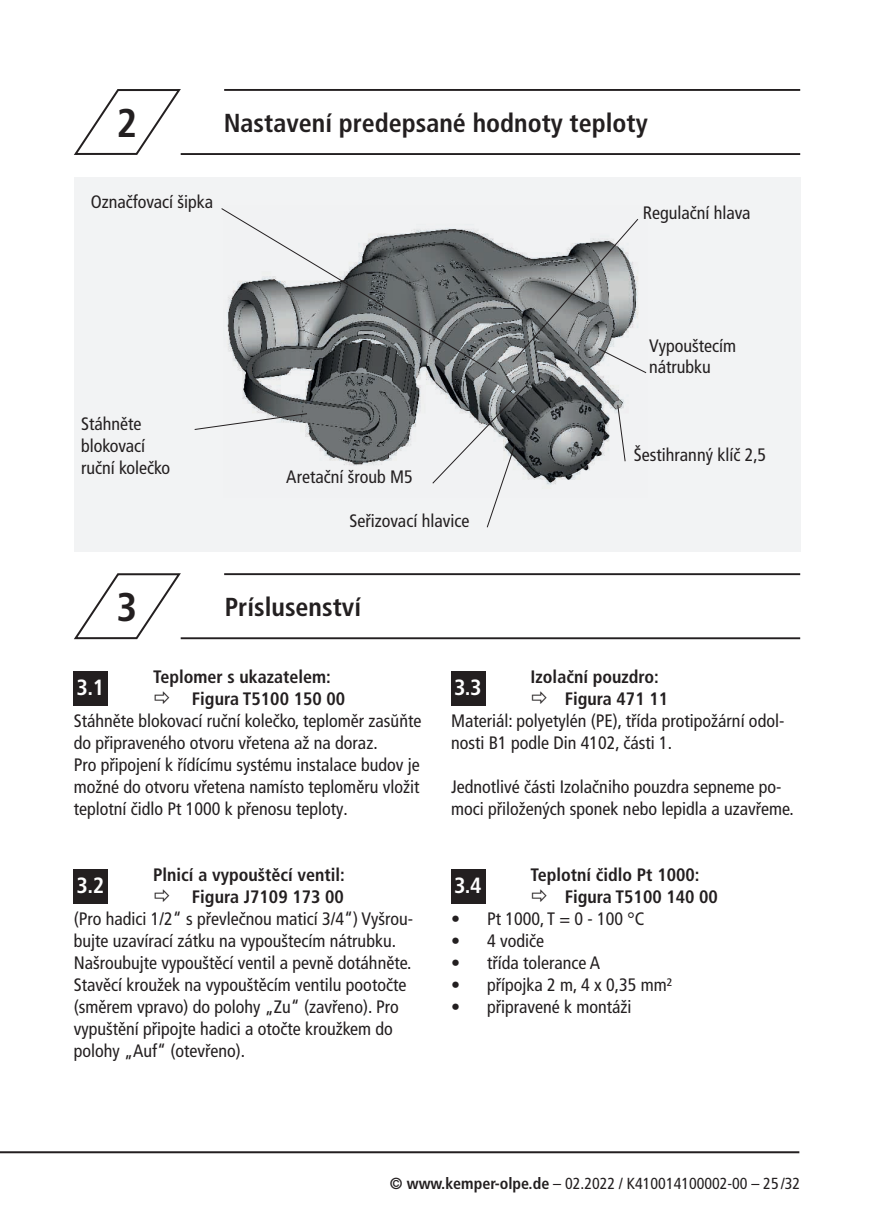
<style>
.page{position:relative;width:874px;height:1225px;background:#fff}
.page>*{position:absolute;margin:0;border:0;box-sizing:border-box;transform-origin:0 0}
.t1{font:700 condensed 40px "Frutiger LT Com";color:#231f20}
.t2{font:700 condensed 26px "Frutiger LT Com";color:#231f20}
.t3{font:700 condensed 22px "Frutiger LT Com";color:#fff}
.t4{font:condensed 18px/22px "Frutiger LT Com";color:#231f20}
.t5{font:700 condensed 18px/22px "Frutiger LT Com";color:#231f20}
.t6{font:condensed 16px "Frutiger LT Com";color:#231f20}
.s1{font-weight:700}
</style>
<div class="page">
<hr style="left:0;top:1151px;width:799px;height:2px;background:#231f20">
<hr style="left:224px;top:89px;width:575px;height:2px;background:#231f20">
<hr style="left:181px;top:153px;width:618px;height:2px;background:#231f20">
<svg style="left:74px;top:89px;width:109px;height:66px"></svg>
<div style="left:74px;top:177px;width:725px;height:374px;background:#f2f3f4"></div>
<img style="left:242px;top:243px;width:382px;height:242px">
<svg style="left:221px;top:208px;width:276px;height:167px"></svg>
<svg style="left:194px;top:412px;width:114px;height:18px"></svg>
<svg style="left:431px;top:384px;width:96px;height:144px"></svg>
<svg style="left:616px;top:404px;width:10px;height:58px"></svg>
<svg style="left:511px;top:219px;width:136px;height:155px"></svg>
<div style="left:74px;top:671px;width:34px;height:34px;background:#231f20"></div>
<div style="left:74px;top:869px;width:34px;height:34px;background:#231f20"></div>
<div style="left:451px;top:671px;width:34px;height:34px;background:#231f20"></div>
<div style="left:451px;top:869px;width:34px;height:34px;background:#231f20"></div>
<hr style="left:224px;top:573px;width:575px;height:2px;background:#231f20">
<hr style="left:181px;top:637px;width:618px;height:2px;background:#231f20">
<svg style="left:74px;top:573px;width:109px;height:67px"></svg>
<svg style="left:74px;top:705px;width:20px;height:1px"></svg>
<svg style="left:74px;top:903px;width:20px;height:1px"></svg>
<svg style="left:451px;top:705px;width:20px;height:1px"></svg>
<h1 class="t1" style="left:116px;top:99px;width:22px">2</h1>
<h2 class="t2" style="left:224px;top:107px;width:425px">Nastavení predepsané hodnoty teploty</h2>
<p class="t4" style="left:91px;top:191px;width:124px">Označfovací šipka</p>
<p class="t4" style="left:642px;top:202px;width:109px">Regulační hlava</p>
<p class="t4" style="left:81px;top:413px;width:90px">Stáhněte blokovací ruční kolečko</p>
<h1 class="t1" style="left:116px;top:583px;width:22px">3</h1>
<p class="t4" style="left:286px;top:466px;width:128px">Aretační šroub M5</p>
<p class="t4" style="left:349px;top:510px;width:121px">Seřizovací hlavice</p>
<h2 class="t2" style="left:225px;top:591px;width:138px">Príslusenství</h2>
<p class="t4" style="left:649px;top:334px;width:88px">Vypouštecím nátrubku</p>
<p class="t4" style="left:633px;top:444px;width:134px">Šestihranný klíč 2,5</p>
<p class="t5" style="left:192px;top:666px;width:155px;text-indent:-39px">Teplomer s ukazatelem:<br>Figura T5100 150 00</p>
<p class="t4" style="left:74px;top:710px;width:349px">Stáhněte blokovací ruční kolečko, teploměr zasŭňte do připraveného otvoru vřetena až na doraz.<br>Pro připojení k řídícímu systému instalace budov je možné do otvoru vřetena namísto teploměru vložit teplotní čidlo Pt 1000 k přenosu teploty.</p>
<p class="t3" style="left:77px;top:674px;width:29px">3.1</p>
<p class="t5" style="left:153px;top:864px;width:193px;text-align:right">Plnicí a vypouštěcí ventil:<br>Figura J7109 173 00</p>
<p class="t4" style="left:74px;top:908px;width:341px">(Pro hadici 1/2“ s převlečnou maticí 3/4“) Vyšrou&shy;bujte uzavírací zátku na vypouštecím nátrubku.<br>Našroubujte vypouštěcí ventil a pevně dotáhněte.<br>Stavěcí kroužek na vypouštěcím ventilu pootočte (směrem vpravo) do polohy „Zu“ (zavřeno). Pro vypuštění připojte hadici a otočte kroužkem do polohy „Auf“ (otevřeno).</p>
<p class="t3" style="left:77px;top:872px;width:29px">3.2</p>
<p class="t5" style="left:564px;top:666px;width:105px;text-indent:-34px">Izolační pouzdro:<br>Figura 471 11</p>
<p class="t4" style="left:451px;top:710px;width:334px">Materiál: polyetylén (PE), třída protipožární odol&shy;nosti B1 podle Din 4102, části 1.</p>
<p class="t4" style="left:451px;top:776px;width:344px">Jednotlivé části Izolačniho pouzdra sepneme po&shy;moci přiložených sponek nebo lepidla a uzavřeme.</p>
<p class="t3" style="left:454px;top:674px;width:29px">3.3</p>
<p class="t5" style="left:564px;top:864px;width:155px;text-indent:-34px">Teplotní čidlo Pt 1000:<br>Figura T5100 140 00</p>
<p class="t4" style="left:451px;top:908px;width:194px">• Pt 1000, T = 0 - 100 °C</p>
<p class="t4" style="left:451px;top:930px;width:94px">• 4 vodiče</p>
<p class="t4" style="left:451px;top:952px;width:150px">• třída tolerance A</p>
<p class="t4" style="left:451px;top:974px;width:222px">• přípojka 2 m, 4 x 0,35 mm²</p>
<p class="t4" style="left:451px;top:996px;width:182px">• připravené k montáži</p>
<p class="t3" style="left:454px;top:872px;width:29px">3.4</p>
<p class="t6" style="left:389px;top:1174px;width:411px"><span class="s1">© www.kemper-olpe.de</span> – 02.2022 / K410014100002-00 – 25 /32</p>
</div>
